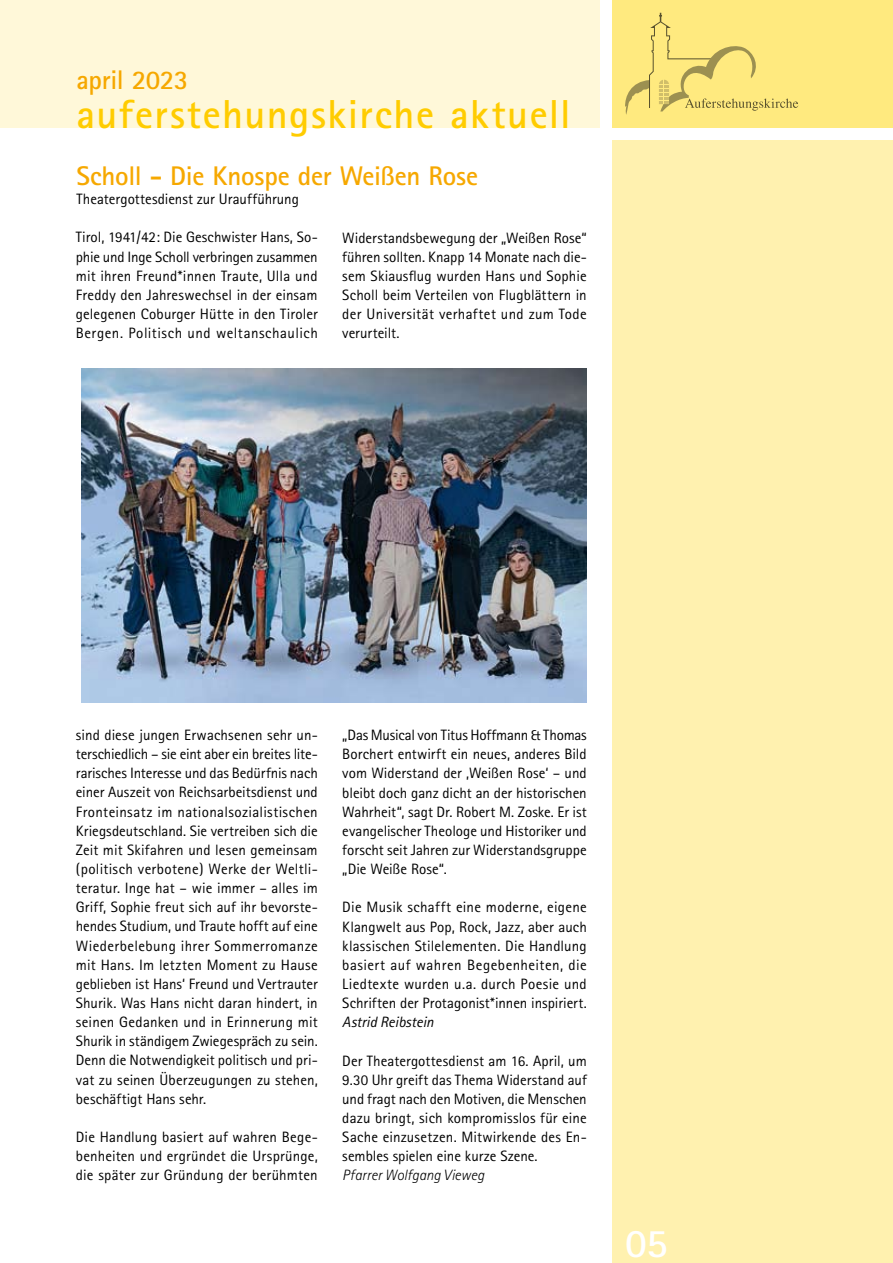
<style>
.page{position:relative;width:893px;height:1263px;background:#fff}
.page>*{position:absolute;margin:0;border:0;box-sizing:border-box;transform-origin:0 0}
.t1{font:700 40.5px "Rotis Sans Serif";letter-spacing:.035em;color:#fc0}
.t2{font:700 40.5px "Rotis Sans Serif";color:#fff}
.t3{font:700 27px "Rotis Sans Serif";letter-spacing:-.01em;color:#f6a800}
.t4{font:15px/19.2px "Rotis Sans Serif";letter-spacing:.01em;color:#000;text-align:justify}
.t5{font:italic 300 15px "Rotis Sans Serif";letter-spacing:-.005em;color:#000}
.t6{font:italic 15px "Rotis Sans Serif";color:#000}
</style>
<div class="page">
<div style="left:612px;top:0;width:281px;height:128px;background:#ffea7f"></div>
<div style="left:0;top:0;width:600px;height:128px;background:#fff8d9"></div>
<div style="left:612px;top:140px;width:281px;height:1123px;background:#fff1af"></div>
<svg style="left:625px;top:13px;width:173px;height:102px"></svg>
<img style="left:82px;top:369px;width:504px;height:334px">
<h2 class="t3" style="left:77px;top:63px;width:113px">april 2023</h2>
<h1 class="t1" style="left:77px;top:88px;width:496px">auferstehungskirche aktuell</h1>
<h2 class="t3" style="left:77px;top:159px;width:403px">Scholl - Die Knospe der Weißen Rose</h2>
<p class="t4" style="left:77px;top:189px;width:224px">Theatergottesdienst zur Uraufführung</p>
<p class="t4" style="left:76px;top:228px;width:243px">Tirol, 1941/42: Die Geschwister Hans, So&shy;phie und Inge Scholl verbringen zusammen mit ihren Freund*innen Traute, Ulla und Freddy den Jahreswechsel in der einsam gelegenen Coburger Hütte in den Tiroler Bergen. Politisch und weltanschaulich</p>
<p class="t4" style="left:342px;top:228px;width:246px">Widerstandsbewegung der „Weißen Rose“ führen sollten. Knapp 14 Monate nach die&shy;sem Skiausflug wurden Hans und Sophie Scholl beim Verteilen von Flugblättern in der Universität verhaftet und zum Tode verurteilt.</p>
<p class="t4" style="left:76px;top:725px;width:244px">sind diese jungen Erwachsenen sehr un&shy;terschiedlich – sie eint aber ein breites lite&shy;rarisches Interesse und das Bedürfnis nach einer Auszeit von Reichsarbeitsdienst und Fronteinsatz im nationalsozialistischen Kriegsdeutschland. Sie vertreiben sich die Zeit mit Skifahren und lesen gemeinsam (politisch verbotene) Werke der Weltli&shy;teratur. Inge hat – wie immer – alles im Griff, Sophie freut sich auf ihr bevorste&shy;hendes Studium, und Traute hofft auf eine Wiederbelebung ihrer Sommerromanze mit Hans. Im letzten Moment zu Hause geblieben ist Hans‘ Freund und Vertrauter Shurik. Was Hans nicht daran hindert, in seinen Gedanken und in Erinnerung mit Shurik in ständigem Zwiegespräch zu sein.<br>Denn die Notwendigkeit politisch und pri&shy;vat zu seinen Überzeugungen zu stehen, beschäftigt Hans sehr.</p>
<p class="t4" style="left:76px;top:1127px;width:243px">Die Handlung basiert auf wahren Bege&shy;benheiten und ergründet die Ursprünge, die später zur Gründung der berühmten</p>
<p class="t4" style="left:342px;top:725px;width:246px">„Das Musical von Titus Hoffmann &amp; Thomas Borchert entwirft ein neues, anderes Bild vom Widerstand der ‚Weißen Rose‘ – und bleibt doch ganz dicht an der historischen Wahrheit“, sagt Dr. Robert M. Zoske. Er ist evangelischer Theologe und Historiker und forscht seit Jahren zur Widerstandsgruppe „Die Weiße Rose“.</p>
<p class="t4" style="left:342px;top:898px;width:246px">Die Musik schafft eine moderne, eigene Klangwelt aus Pop, Rock, Jazz, aber auch klassischen Stilelementen. Die Handlung basiert auf wahren Begebenheiten, die Liedtexte wurden u.a. durch Poesie und Schriften der Protagonist*innen inspiriert.</p>
<p class="t6" style="left:342px;top:1013px;width:93px">Astrid Reibstein</p>
<p class="t4" style="left:342px;top:1051px;width:246px">Der Theatergottesdienst am 16. April, um 9.30 Uhr greift das Thema Widerstand auf und fragt nach den Motiven, die Menschen dazu bringt, sich kompromisslos für eine Sache einzusetzen. Mitwirkende des En&shy;sembles spielen eine kurze Szene.</p>
<p class="t5" style="left:342px;top:1167px;width:144px">Pfarrer Wolfgang Vieweg</p>
<h1 class="t2" style="left:625px;top:1217px;width:44px">05</h1>
</div>
